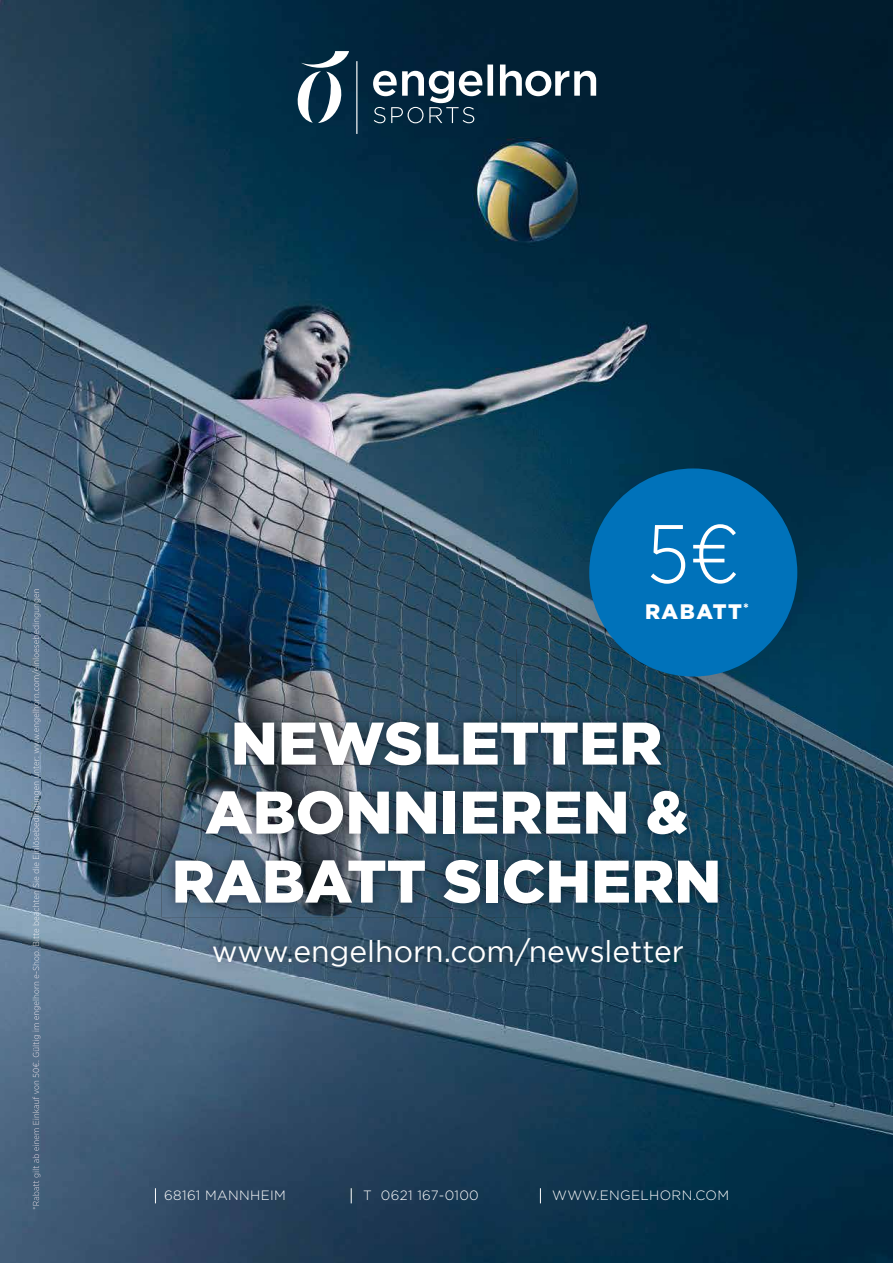
<style>
.page{position:relative;width:893px;height:1263px;background:#fff}
.page>*{position:absolute;margin:0;border:0;box-sizing:border-box;transform-origin:0 0}
.t1{font:300 82.5px "Gotham Narrow";color:#fff}
.t2{font:900 60px/69px "Gotham";color:#fff;text-align:center}
.t3{font:30px "Gotham";color:#fff}
.t4{font:900 21px "Gotham";letter-spacing:.075em;color:#fff}
.t5{font:300 13.5px "Gotham";letter-spacing:.025em;color:#fff}
</style>
<div class="page">
<img style="left:0;top:0;width:893px;height:1263px">
<img style="left:161px;top:708px;width:363px;height:209px">
<img style="left:628px;top:749px;width:104px;height:168px">
<img style="left:524px;top:765px;width:104px;height:152px">
<img style="left:234px;top:722px;width:428px;height:43px">
<img style="left:209px;top:930px;width:487px;height:46px">
<img style="left:32px;top:589px;width:8px;height:620px">
<svg style="left:155px;top:1188px;width:1px;height:15px"></svg>
<svg style="left:351px;top:1188px;width:1px;height:15px"></svg>
<svg style="left:540px;top:1188px;width:1px;height:15px"></svg>
<img style="left:516px;top:396px;width:354px;height:353px">
<img style="left:516px;top:708px;width:216px;height:41px">
<img style="left:516px;top:722px;width:146px;height:27px">
<div style="left:589px;top:468px;width:208px;height:208px;background:#0072ba;border-radius:50%"></div>
<svg style="left:298px;top:51px;width:298px;height:83px;background:#2e4a5d"></svg>
<h1 class="t1" style="left:647px;top:503px;width:95px">5€</h1>
<h3 class="t4" style="left:645px;top:599px;width:105px">RABATT<sup>*</sup></h3>
<h2 class="t2" style="left:172px;top:707px;width:551px">NEWSLETTER<br>ABONNIEREN &amp;<br>RABATT SICHERN</h2>
<h3 class="t3" style="left:212px;top:935px;width:474px">www.engelhorn.com/newsletter</h3>
<p class="t5" style="left:164px;top:1188px;width:123px">68161 MANNHEIM</p>
<p class="t5" style="left:363px;top:1188px;width:117px">T 0621 167-0100</p>
<p class="t5" style="left:552px;top:1188px;width:178px">WWW.ENGELHORN.COM</p>
</div>
